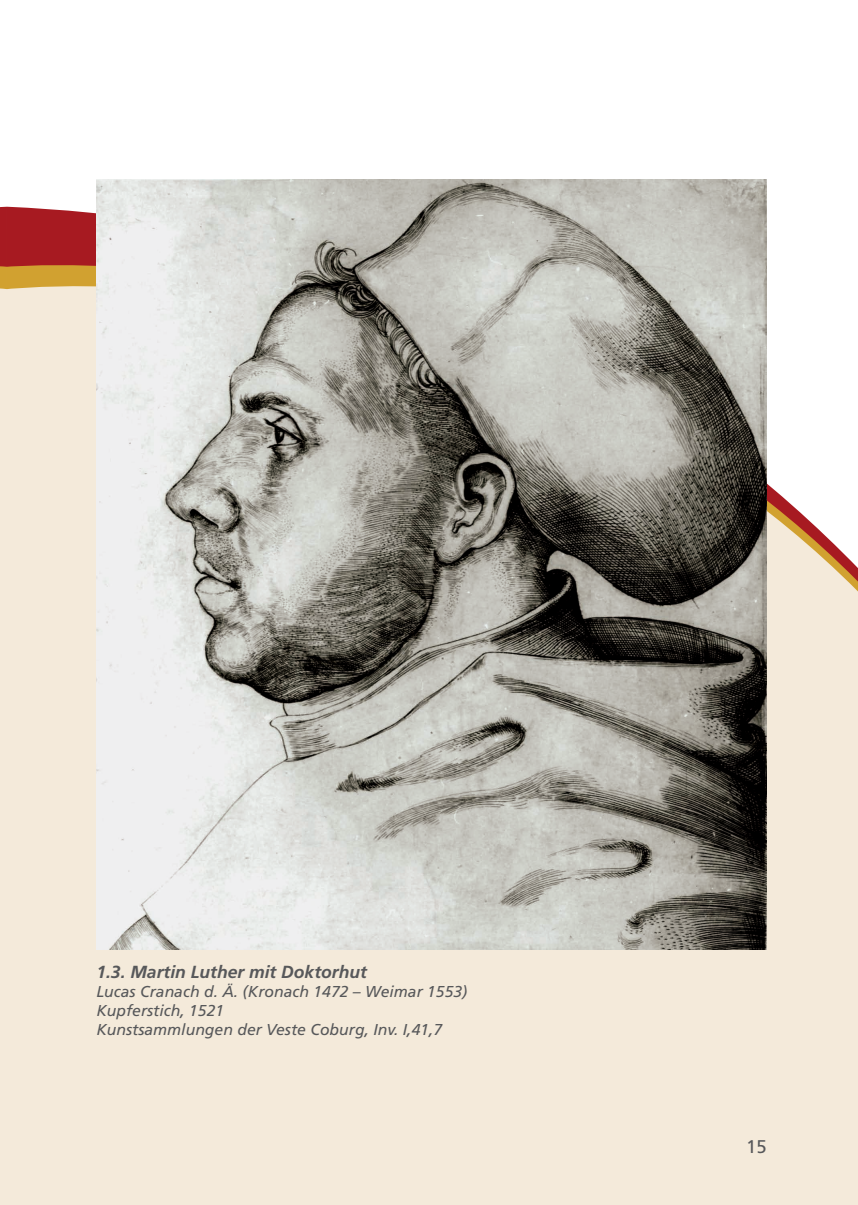
<style>
.page{position:relative;width:858px;height:1205px;background:#fff}
.page>*{position:absolute;margin:0;border:0;box-sizing:border-box;transform-origin:0 0}
.t1{font:18.38px "Frutiger";color:#57585a}
.t2{font:italic 700 17.5px "Frutiger";color:#57585a}
.t3{font:italic 15.75px/18.9px "Frutiger";color:#57585a}
</style>
<div class="page">
<div style="left:8px;top:610px;width:849px;height:595px;background:#f4eada"></div>
<svg style="left:8px;top:207px;width:849px;height:392px;fill:#f4eada"></svg>
<img style="left:96px;top:179px;width:670px;height:771px">
<svg style="left:0;top:207px;width:8px;height:998px;background:#eedbcb"></svg>
<p class="t2" style="left:96px;top:962px;width:272px">1.3. Martin Luther mit Doktorhut</p>
<p class="t3" style="left:96px;top:982px;width:372px">Lucas Cranach d. Ä. (Kronach 1472 – Weimar 1553)<br>Kupferstich, 1521<br>Kunstsammlungen der Veste Coburg, Inv. I,41,7</p>
<p class="t1" style="left:746px;top:1136px;width:22px">15</p>
</div>
